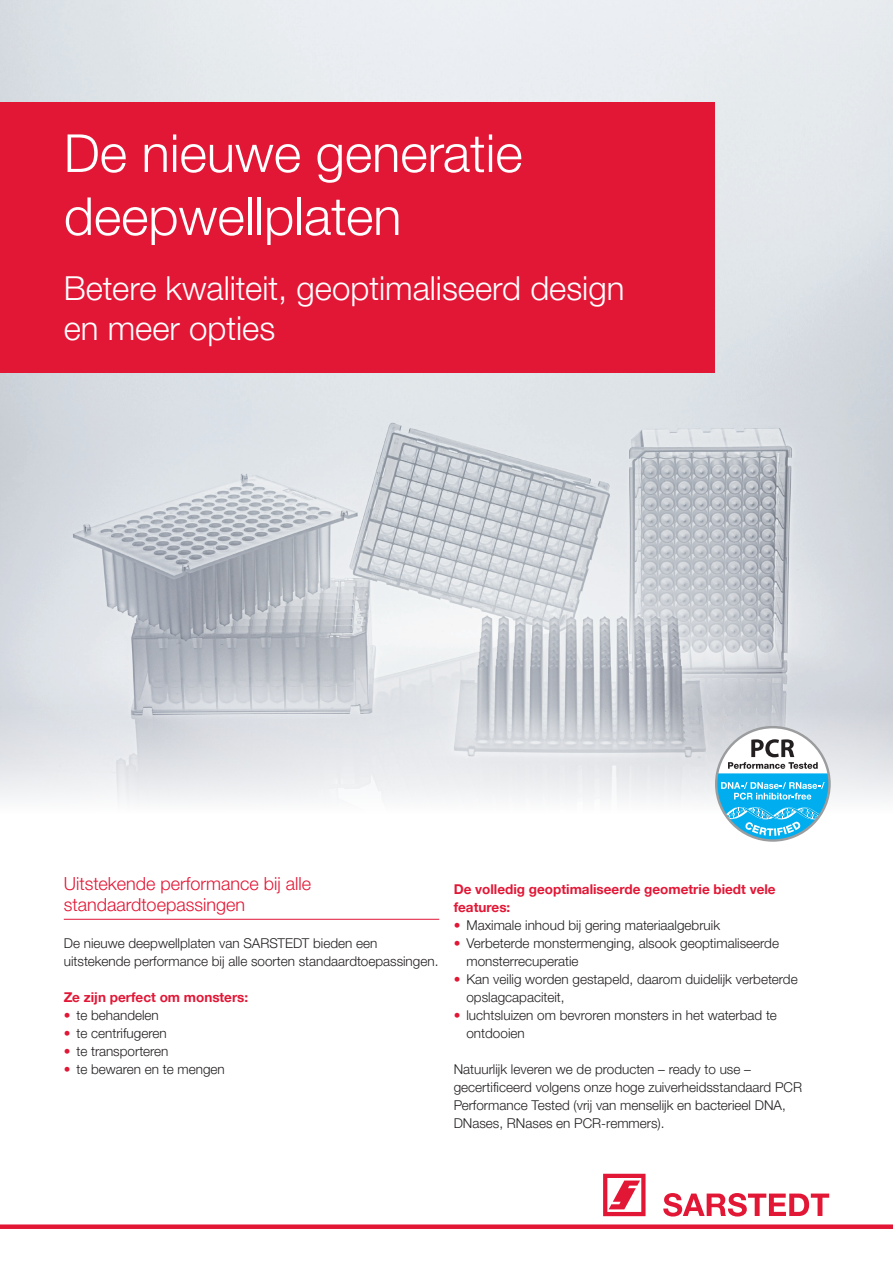
<style>
.page{position:relative;width:893px;height:1263px;background:#fff}
.page>*{position:absolute;margin:0;border:0;box-sizing:border-box;transform-origin:0 0}
.t1{font:300 52.5px/63px "Helvetica Neue LTW1 G";color:#fff}
.t2{font:300 33px/39.6px "Helvetica Neue LTW1 G";color:#fff}
.t3{font:300 18px/21px "Helvetica Neue LTW1 G";color:#e21736}
.t4{font:300 13.5px/18px "Helvetica Neue LTW1 G";color:#231f20}
.t5{font:700 13.5px/18px "Helvetica Neue LTW1 G";color:#e21736}
.s1{color:#e21736}
</style>
<div class="page">
<img style="left:0;top:0;width:893px;height:706px">
<svg style="left:0;top:706px;width:893px;height:96px;fill:#e3e5e9"></svg>
<div style="left:0;top:102px;width:714px;height:270px;background:#e21736"></div>
<hr style="left:64px;top:919px;width:375px;height:1px;background:#e21736">
<svg style="left:716px;top:727px;width:113px;height:113px"></svg>
<svg style="left:716px;top:739px;width:113px;height:100px"></svg>
<div style="left:715px;top:726px;width:116px;height:116px;border:2px solid #9a9c9e;border-radius:50%"></div>
<svg style="left:603px;top:1174px;width:42px;height:42px"></svg>
<svg style="left:663px;top:1193px;width:166px;height:23px"></svg>
<div style="left:0;top:1224px;width:893px;height:5px;background:#e21736"></div>
<h1 class="t1" style="left:64px;top:122px;width:460px">De nieuwe generatie deepwellplaten</h1>
<h2 class="t2" style="left:64px;top:268px;width:562px">Betere kwaliteit, geoptimaliseerd design en meer opties</h2>
<h3 class="t3" style="left:64px;top:872px;width:249px">Uitstekende performance bij alle standaardtoepassingen</h3>
<p class="t4" style="left:64px;top:934px;width:376px">De nieuwe deepwellplaten van SARSTEDT bieden een uitstekende performance bij alle soorten standaardtoepassingen.</p>
<p class="t5" style="left:64px;top:988px;width:186px">Ze zijn perfect om monsters:</p>
<p class="t4" style="left:64px;top:1006px;width:97px"><span class="s1">•</span> te behandelen</p>
<p class="t4" style="left:64px;top:1024px;width:104px"><span class="s1">•</span> te centrifugeren</p>
<p class="t4" style="left:64px;top:1042px;width:106px"><span class="s1">•</span> te transporteren</p>
<p class="t4" style="left:64px;top:1060px;width:163px"><span class="s1">•</span> te bewaren en te mengen</p>
<p class="t5" style="left:454px;top:880px;width:323px">De volledig geoptimaliseerde geometrie biedt vele features:</p>
<p class="t4" style="left:454px;top:916px;width:268px"><span class="s1">•</span> Maximale inhoud bij gering materiaalgebruik</p>
<p class="t4" style="left:466px;top:934px;width:314px;text-indent:-13px"><span class="s1">•</span> Verbeterde monstermenging, alsook geoptimaliseerde monsterrecuperatie</p>
<p class="t4" style="left:466px;top:970px;width:333px;text-indent:-13px"><span class="s1">•</span> Kan veilig worden gestapeld, daarom duidelijk verbeterde opslagcapaciteit,</p>
<p class="t4" style="left:466px;top:1006px;width:312px;text-indent:-13px"><span class="s1">•</span> luchtsluizen om bevroren monsters in het waterbad te ontdooien</p>
<p class="t4" style="left:454px;top:1060px;width:350px">Natuurlijk leveren we de producten – ready to use – gecertificeerd volgens onze hoge zuiverheidsstandaard PCR Performance Tested (vrij van menselijk en bacterieel DNA, DNases, RNases en PCR-remmers).</p>
</div>
